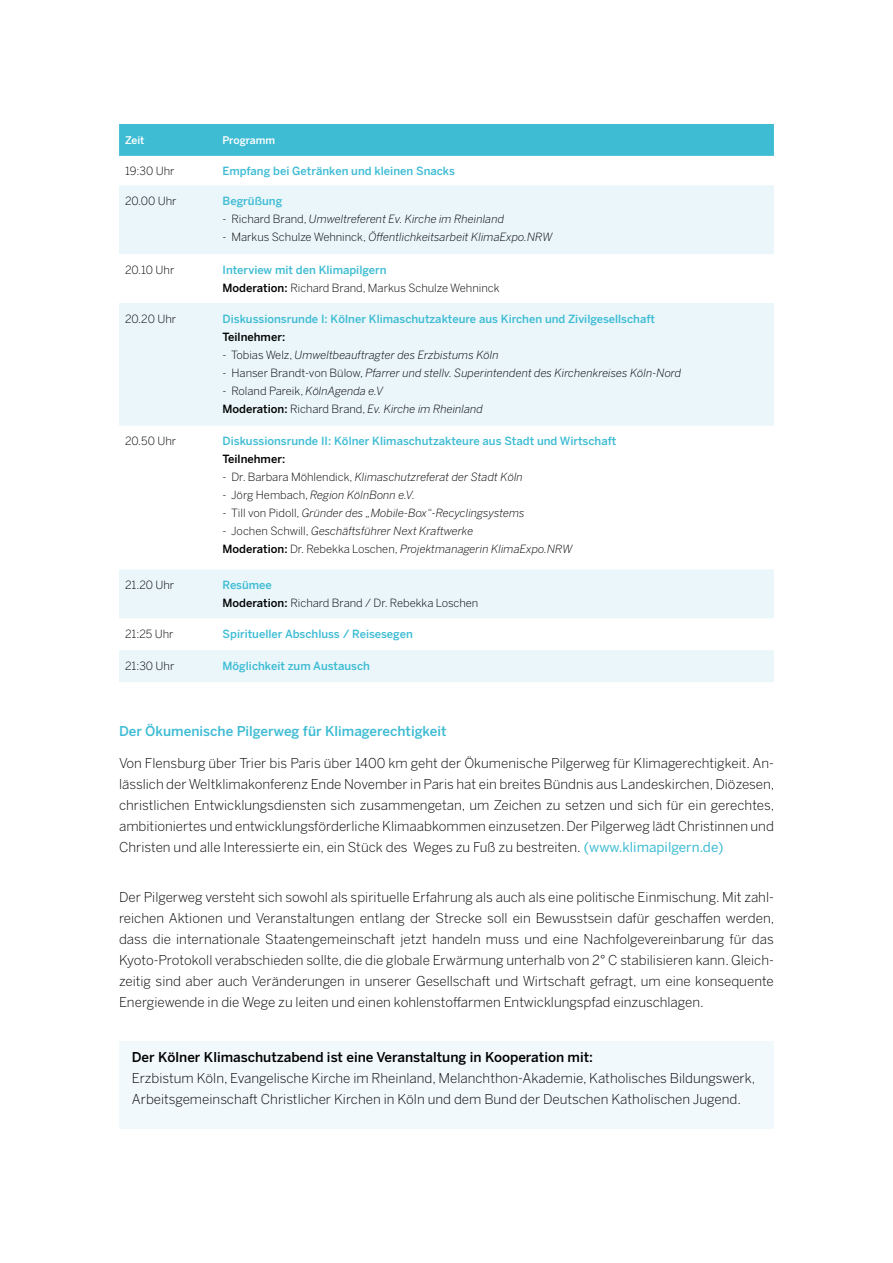
<style>
.page{position:relative;width:893px;height:1263px;background:#fff}
.page>*{position:absolute;margin:0;border:0;box-sizing:border-box;transform-origin:0 0}
.t1{font:300 13.5px/21px "Benton Sans";color:#000;text-align:justify}
.t2{font:500 13.5px "Benton Sans";color:#000}
.t3{font:500 13.5px "Benton Sans";color:#3ebcd4}
.t4{font:italic 300 11.25px/18px "Benton Sans";color:#000}
.t5{font:500 11.25px "Benton Sans";color:#3ebcd4}
.t6{font:300 11.25px/18px "Benton Sans";color:#000}
.t7{font:500 11.25px "Benton Sans";color:#000}
.t8{font:500 10.5px "Benton Sans";color:#fff}
.s1{font-style:normal}
.s2{font-weight:500;color:#3ebcd4}
.s3{font-weight:500}
.s4{font-weight:500;font-style:normal}
.s5{font-weight:400;color:#3ebcd4}
</style>
<div class="page">
<div style="left:119px;top:124px;width:655px;height:32px;background:#3ebcd4"></div>
<svg style="left:119px;top:185px;width:655px;height:497px;fill:#eaf6fa"></svg>
<div style="left:119px;top:1041px;width:655px;height:87px;background:#f1f9fc"></div>
<p class="t8" style="left:125px;top:134px;width:21px">Zeit</p>
<p class="t8" style="left:223px;top:134px;width:54px">Programm</p>
<p class="t6" style="left:125px;top:162px;width:51px">19:30 Uhr</p>
<p class="t5" style="left:223px;top:164px;width:234px">Empfang bei Getränken und kleinen Snacks</p>
<p class="t6" style="left:125px;top:192px;width:53px">20.00 Uhr</p>
<p class="t5" style="left:223px;top:194px;width:61px">Begrüßung</p>
<p class="t4" style="left:223px;top:210px;width:283px"><span class="s1">- Richard Brand,</span> Umweltreferent Ev. Kirche im Rheinland</p>
<p class="t4" style="left:223px;top:228px;width:332px"><span class="s1">- Markus Schulze Wehninck,</span> Öffentlichkeitsarbeit KlimaExpo.NRW</p>
<p class="t6" style="left:125px;top:260px;width:51px">20.10 Uhr</p>
<p class="t6" style="left:223px;top:260px;width:278px"><span class="s2">Interview mit den Klimapilgern<br></span><span class="s3">Moderation:</span> Richard Brand, Markus Schulze Wehninck</p>
<p class="t6" style="left:125px;top:309px;width:53px">20.20 Uhr</p>
<p class="t5" style="left:223px;top:312px;width:434px">Diskussionsrunde I: Kölner Klimaschutzakteure aus Kirchen und Zivilgesellschaft</p>
<p class="t7" style="left:223px;top:330px;width:64px">Teilnehmer:</p>
<p class="t4" style="left:223px;top:345px;width:278px"><span class="s1">- Tobias Welz,</span> Umweltbeauftragter des Erzbistums Köln</p>
<p class="t4" style="left:223px;top:363px;width:460px"><span class="s1">- Hanser Brandt-von Bülow,</span> Pfarrer und stellv. Superintendent des Kirchenkreises Köln-Nord</p>
<p class="t4" style="left:223px;top:381px;width:262px"><span class="s1">- Roland Pareik,</span> KölnAgenda e.V<br><span class="s4">Moderation:</span> <span class="s1">Richard Brand,</span> Ev. Kirche im Rheinland</p>
<p class="t6" style="left:125px;top:432px;width:53px">20.50 Uhr</p>
<p class="t5" style="left:223px;top:434px;width:395px">Diskussionsrunde II: Kölner Klimaschutzakteure aus Stadt und Wirtschaft</p>
<p class="t7" style="left:223px;top:452px;width:64px">Teilnehmer:</p>
<p class="t4" style="left:223px;top:468px;width:302px"><span class="s1">- Dr. Barbara Möhlendick,</span> Klimaschutzreferat der Stadt Köln</p>
<p class="t4" style="left:223px;top:486px;width:194px"><span class="s1">- Jörg Hembach,</span> Region KölnBonn e.V.</p>
<p class="t4" style="left:223px;top:504px;width:304px"><span class="s1">- Till von Pidoll,</span> Gründer des „Mobile-Box“-Recyclingsystems</p>
<p class="t4" style="left:223px;top:522px;width:352px"><span class="s1">- Jochen Schwill,</span> Geschäftsführer Next Kraftwerke<br><span class="s4">Moderation:</span> <span class="s1">Dr. Rebekka Loschen,</span> Projektmanagerin KlimaExpo.NRW</p>
<p class="t6" style="left:125px;top:576px;width:51px">21.20 Uhr</p>
<p class="t6" style="left:223px;top:576px;width:257px"><span class="s2">Resümee<br></span><span class="s3">Moderation:</span> Richard Brand / Dr. Rebekka Loschen</p>
<p class="t6" style="left:125px;top:625px;width:50px">21:25 Uhr</p>
<p class="t5" style="left:223px;top:627px;width:192px">Spiritueller Abschluss / Reisesegen</p>
<p class="t6" style="left:125px;top:656px;width:51px">21:30 Uhr</p>
<p class="t5" style="left:223px;top:659px;width:149px">Möglichkeit zum Austausch</p>
<p class="t3" style="left:119px;top:723px;width:329px">Der Ökumenische Pilgerweg für Klimagerechtigkeit</p>
<p class="t1" style="left:119px;top:752px;width:657px">Von Flensburg über Trier bis Paris über 1400 km geht der Ökumenische Pilgerweg für Klimagerechtigkeit. An&shy;lässlich der Weltklimakonferenz Ende November in Paris hat ein breites Bündnis aus Landeskirchen, Diözesen, christlichen Entwicklungsdiensten sich zusammengetan, um Zeichen zu setzen und sich für ein gerechtes, ambitioniertes und entwicklungsförderliche Klimaabkommen einzusetzen. Der Pilgerweg lädt Christinnen und Christen und alle Interessierte ein, ein Stück des Weges zu Fuß zu bestreiten. <span class="s5">(www.klimapilgern.de)</span></p>
<p class="t1" style="left:119px;top:887px;width:657px">Der Pilgerweg versteht sich sowohl als spirituelle Erfahrung als auch als eine politische Einmischung. Mit zahl&shy;reichen Aktionen und Veranstaltungen entlang der Strecke soll ein Bewusstsein dafür geschaffen werden, dass die internationale Staatengemeinschaft jetzt handeln muss und eine Nachfolgevereinbarung für das Kyoto-Protokoll verabschieden sollte, die die globale Erwärmung unterhalb von 2° C stabilisieren kann. Gleich&shy;zeitig sind aber auch Veränderungen in unserer Gesellschaft und Wirtschaft gefragt, um eine konsequente Energiewende in die Wege zu leiten und einen kohlenstoffarmen Entwicklungspfad einzuschlagen.</p>
<p class="t2" style="left:132px;top:1049px;width:463px">Der Kölner Klimaschutzabend ist eine Veranstaltung in Kooperation mit:</p>
<p class="t1" style="left:132px;top:1068px;width:625px">Erzbistum Köln, Evangelische Kirche im Rheinland, Melanchthon-Akademie, Katholisches Bildungswerk,<br>Arbeitsgemeinschaft Christlicher Kirchen in Köln und dem Bund der Deutschen Katholischen Jugend.</p>
</div>
